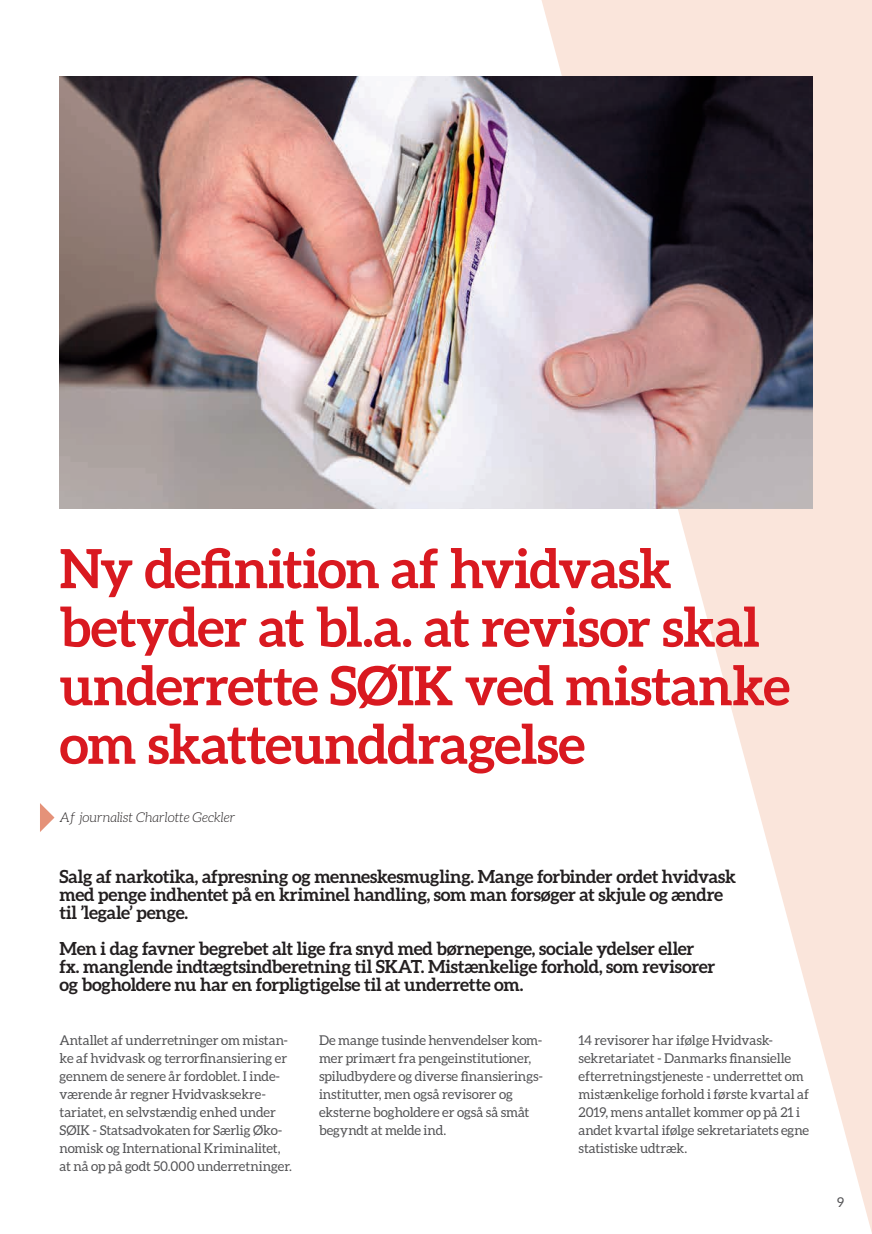
<style>
.page{position:relative;width:872px;height:1234px;background:#fff}
.page>*{position:absolute;margin:0;border:0;box-sizing:border-box;transform-origin:0 0}
.Overskrift_22_23{font:700 54px/58.5px "Aleo";letter-spacing:-.015em;color:#d91920}
.Brødtekst_9_12{font:700 18px/18px "Aleo";letter-spacing:-.01em;color:#231f20}
.Brødtekst_9_12-2{font:13.5px/18px "Aleo";letter-spacing:-.005em;color:#535355}
.Forfatter{font:italic 300 13.5px "Aleo";color:#231f20}
</style>
<div class="page">
<svg style="left:541px;top:0;width:331px;height:1233px"></svg>
<svg style="left:40px;top:803px;width:14px;height:28px"></svg>
<img style="left:60px;top:77px;width:752px;height:431px">
<p class="Overskrift_22_23" style="left:60px;top:538px;width:732px">Ny definition af hvidvask betyder at bl.a. at revisor skal underrette SØIK ved mistanke om skatteunddragelse</p>
<p class="Forfatter" style="left:60px;top:809px;width:177px">Af journalist Charlotte Geckler</p>
<p class="Brødtekst_9_12" style="left:60px;top:866px;width:678px">Salg af narkotika, afpresning og menneskesmugling. Mange forbinder ordet hvidvask med penge indhentet på en kriminel handling, som man forsøger at skjule og ændre til ’legale’ penge.</p>
<p class="Brødtekst_9_12" style="left:60px;top:938px;width:657px">Men i dag favner begrebet alt lige fra snyd med børnepenge, sociale ydelser eller fx. manglende indtægtsindberetning til SKAT. Mistænkelige forhold, som revisorer og bogholdere nu har en forpligtigelse til at underrette om.</p>
<p class="Brødtekst_9_12-2" style="left:60px;top:1030px;width:234px">Antallet af underretninger om mistan&shy;ke af hvidvask og terrorfinansiering er gennem de senere år fordoblet. I inde&shy;værende år regner Hvidvasksekre&shy;tariatet, en selvstændig enhed under SØIK - Statsadvokaten for Særlig Øko&shy;nomisk og International Kriminalitet, at nå op på godt 50.000 underretninger.</p>
<p class="Brødtekst_9_12-2" style="left:319px;top:1030px;width:225px">De mange tusinde henvendelser kom&shy;mer primært fra pengeinstitutioner, spiludbydere og diverse finansierings&shy;institutter, men også revisorer og eksterne bogholdere er også så småt begyndt at melde ind.</p>
<p class="Brødtekst_9_12-2" style="left:578px;top:1030px;width:232px">14 revisorer har ifølge Hvidvask&shy;sekretariatet - Danmarks finansielle efterretningstjeneste - underrettet om mistænkelige forhold i første kvartal af 2019, mens antallet kommer op på 21 i andet kvartal ifølge sekretariatets egne statistiske udtræk.</p>
<p class="Brødtekst_9_12-2" style="left:837px;top:1192px;width:9px">9</p>
</div>
